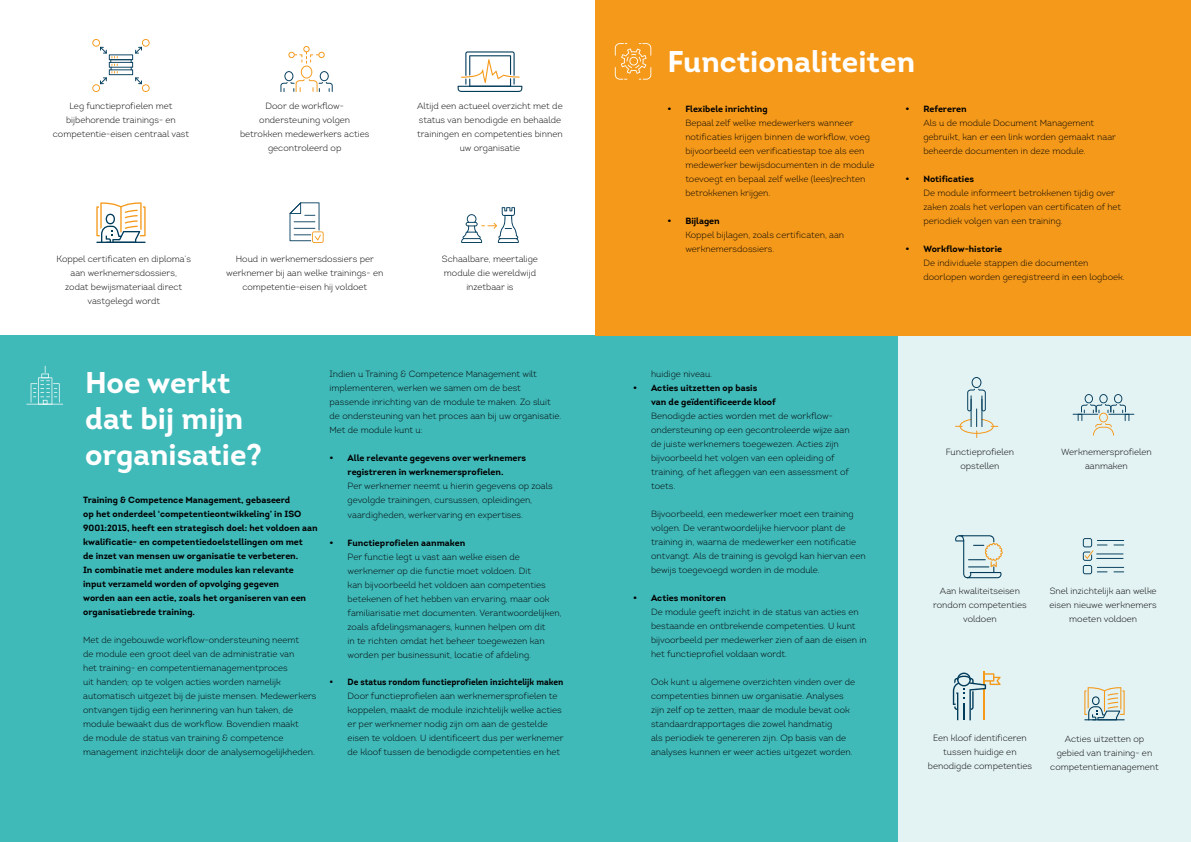
<style>
.page{position:relative;width:1191px;height:842px;background:#fff}
.page>*{position:absolute;margin:0;border:0;box-sizing:border-box;transform-origin:0 0}
.t1{font:700 30px/36px "Intro";color:#fff}
.t2{font:300 9px/14px "Intro";color:#000}
.t3{font:700 9px/14px "Intro";color:#000}
.t4{font:700 9px "Intro";color:#000;scale:.94 1}
</style>
<div class="page">
<div style="left:897px;top:335px;width:294px;height:507px;background:#e3f2f3"></div>
<div style="left:0;top:335px;width:897px;height:507px;background:#40b9b9"></div>
<div style="left:595px;top:0;width:596px;height:335px;background:#f5991a"></div>
<svg style="left:457px;top:51px;width:65px;height:41px"></svg>
<svg style="left:461px;top:207px;width:58px;height:36px"></svg>
<hr style="left:26px;top:404px;width:37px;height:1px;background:#fff">
<svg style="left:31px;top:366px;width:29px;height:38px"></svg>
<svg style="left:615px;top:43px;width:36px;height:37px"></svg>
<svg style="left:92px;top:39px;width:58px;height:53px"></svg>
<svg style="left:96px;top:202px;width:50px;height:41px"></svg>
<svg style="left:289px;top:202px;width:35px;height:41px"></svg>
<svg style="left:280px;top:46px;width:53px;height:46px"></svg>
<svg style="left:955px;top:377px;width:43px;height:61px"></svg>
<svg style="left:1082px;top:538px;width:42px;height:36px"></svg>
<svg style="left:952px;top:672px;width:48px;height:48px"></svg>
<svg style="left:955px;top:535px;width:47px;height:43px"></svg>
<svg style="left:1072px;top:394px;width:62px;height:42px"></svg>
<svg style="left:1084px;top:687px;width:40px;height:33px"></svg>
<p class="t2" style="left:53px;top:99px;width:138px;text-align:center">Leg functieprofielen met bijbehorende trainings- en competentie-eisen centraal vast</p>
<p class="t2" style="left:240px;top:99px;width:131px;text-align:center">Door de workflow&shy;ondersteuning volgen betrokken medewerkers acties gecontroleerd op</p>
<p class="t2" style="left:417px;top:99px;width:147px;text-align:center">Altijd een actueel overzicht met de status van benodigde en behaalde trainingen en competenties binnen uw organisatie</p>
<p class="t2" style="left:57px;top:252px;width:136px;text-align:center">Koppel certificaten en diploma’s aan werknemersdossiers,<br>zodat bewijsmateriaal direct vastgelegd wordt</p>
<p class="t2" style="left:226px;top:252px;width:159px;text-align:center">Houd in werknemersdossiers per werknemer bij aan welke trainings- en competentie-eisen hij voldoet</p>
<p class="t2" style="left:442px;top:252px;width:98px;text-align:center">Schaalbare, meertalige module die wereldwijd inzetbaar is</p>
<h1 class="t1" style="left:85px;top:364px;width:179px">Hoe werkt dat bij mijn organisatie?</h1>
<p class="t3" style="left:83px;top:493px;width:236px">Training &amp; Competence Management, gebaseerd<br>op het onderdeel ‘competentieontwikkeling’ in ISO 9001:2015, heeft een strategisch doel: het voldoen aan kwalificatie- en competentiedoelstellingen om met<br>de inzet van mensen uw organisatie te verbeteren.<br>In combinatie met andere modules kan relevante input verzameld worden of opvolging gegeven<br>worden aan een actie, zoals het organiseren van een organisatiebrede training.</p>
<p class="t2" style="left:83px;top:633px;width:235px">Met de ingebouwde workflow-ondersteuning neemt<br>de module een groot deel van de administratie van<br>het training- en competentiemanagementproces<br>uit handen; op te volgen acties worden namelijk automatisch uitgezet bij de juiste mensen. Medewerkers ontvangen tijdig een herinnering van hun taken, de module bewaakt dus de workflow. Bovendien maakt<br>de module de status van training &amp; competence management inzichtelijk door de analysemogelijkheden.</p>
<p class="t2" style="left:330px;top:367px;width:233px">Indien u Training &amp; Competence Management wilt implementeren, werken we samen om de best passende inrichting van de module te maken. Zo sluit de ondersteuning van het proces aan bij uw organisatie.<br>Met de module kunt u:</p>
<p class="t3" style="left:330px;top:451px;width:198px;text-align:center">• Alle relevante gegevens over werknemers registreren in werknemersprofielen.</p>
<p class="t2" style="left:348px;top:479px;width:207px">Per werknemer neemt u hierin gegevens op zoals gevolgde trainingen, cursussen, opleidingen, vaardigheden, werkervaring en expertises.</p>
<p class="t3" style="left:330px;top:535px;width:137px">• Functieprofielen aanmaken</p>
<p class="t2" style="left:348px;top:549px;width:216px">Per functie legt u vast aan welke eisen de werknemer op die functie moet voldoen. Dit<br>kan bijvoorbeeld het voldoen aan competenties betekenen of het hebben van ervaring, maar ook familiarisatie met documenten. Verantwoordelijken, zoals afdelingsmanagers, kunnen helpen om dit<br>in te richten omdat het beheer toegewezen kan worden per businessunit, locatie of afdeling.</p>
<p class="t4" style="left:330px;top:676px;width:250px">• De status rondom functieprofielen inzichtelijk maken</p>
<p class="t2" style="left:348px;top:689px;width:217px">Door functieprofielen aan werknemersprofielen te koppelen, maakt de module inzichtelijk welke acties er per werknemer nodig zijn om aan de gestelde eisen te voldoen. U identificeert dus per werknemer de kloof tussen de benodigde competenties en het</p>
<h1 class="t1" style="left:667px;top:43px;width:249px">Functionaliteiten</h1>
<p class="t3" style="left:667px;top:101px;width:102px">• Flexibele inrichting</p>
<p class="t2" style="left:685px;top:116px;width:191px">Bepaal zelf welke medewerkers wanneer notificaties krijgen binnen de workflow, voeg bijvoorbeeld een verificatiestap toe als een medewerker bewijsdocumenten in de module toevoegt en bepaal zelf welke (lees)rechten betrokkenen krijgen.</p>
<p class="t3" style="left:667px;top:213px;width:54px">• Bijlagen</p>
<p class="t2" style="left:685px;top:228px;width:160px">Koppel bijlagen, zoals certificaten, aan werknemersdossiers.</p>
<p class="t3" style="left:905px;top:101px;width:63px">• Refereren</p>
<p class="t2" style="left:923px;top:116px;width:194px">Als u de module Document Management gebruikt, kan er een link worden gemaakt naar beheerde documenten in deze module.</p>
<p class="t3" style="left:905px;top:171px;width:70px">• Notificaties</p>
<p class="t2" style="left:923px;top:186px;width:199px">De module informeert betrokkenen tijdig over zaken zoals het verlopen van certificaten of het periodiek volgen van een training.</p>
<p class="t3" style="left:905px;top:241px;width:98px">• Workflow-historie</p>
<p class="t2" style="left:923px;top:256px;width:203px">De individuele stappen die documenten doorlopen worden geregistreerd in een logboek.</p>
<p class="t2" style="left:651px;top:367px;width:63px">huidige niveau.</p>
<p class="t3" style="left:651px;top:381px;width:126px;text-indent:-18px">• Acties uitzetten op basis<br>van de geïdentificeerde kloof</p>
<p class="t2" style="left:651px;top:409px;width:200px">Benodigde acties worden met de workflow&shy;ondersteuning op een gecontroleerde wijze aan de juiste werknemers toegewezen. Acties zijn bijvoorbeeld het volgen van een opleiding of training, of het afleggen van een assessment of toets.</p>
<p class="t2" style="left:651px;top:507px;width:216px">Bijvoorbeeld, een medewerker moet een training volgen. De verantwoordelijke hiervoor plant de training in, waarna de medewerker een notificatie ontvangt. Als de training is gevolgd kan hiervan een bewijs toegevoegd worden in de module.</p>
<p class="t3" style="left:633px;top:591px;width:94px">• Acties monitoren</p>
<p class="t2" style="left:651px;top:605px;width:217px">De module geeft inzicht in de status van acties en bestaande en ontbrekende competenties. U kunt bijvoorbeeld per medewerker zien of aan de eisen in het functieprofiel voldaan wordt.</p>
<p class="t2" style="left:651px;top:675px;width:205px">Ook kunt u algemene overzichten vinden over de competenties binnen uw organisatie. Analyses zijn zelf op te zetten, maar de module bevat ook standaardrapportages die zowel handmatig<br>als periodiek te genereren zijn. Op basis van de analyses kunnen er weer acties uitgezet worden.</p>
<p class="t2" style="left:945px;top:445px;width:70px;text-align:center">Functieprofielen opstellen</p>
<p class="t2" style="left:1061px;top:445px;width:92px;text-align:center">Werknemersprofielen aanmaken</p>
<p class="t2" style="left:933px;top:584px;width:95px;text-align:center">Aan kwaliteitseisen rondom competenties voldoen</p>
<p class="t2" style="left:1049px;top:584px;width:109px;text-align:center">Snel inzichtelijk aan welke eisen nieuwe werknemers moeten voldoen</p>
<p class="t2" style="left:928px;top:731px;width:106px;text-align:center">Een kloof identificeren tussen huidige en benodigde competenties</p>
<p class="t2" style="left:1050px;top:732px;width:110px;text-align:center">Acties uitzetten op gebied van training- en competentiemanagement</p>
</div>
